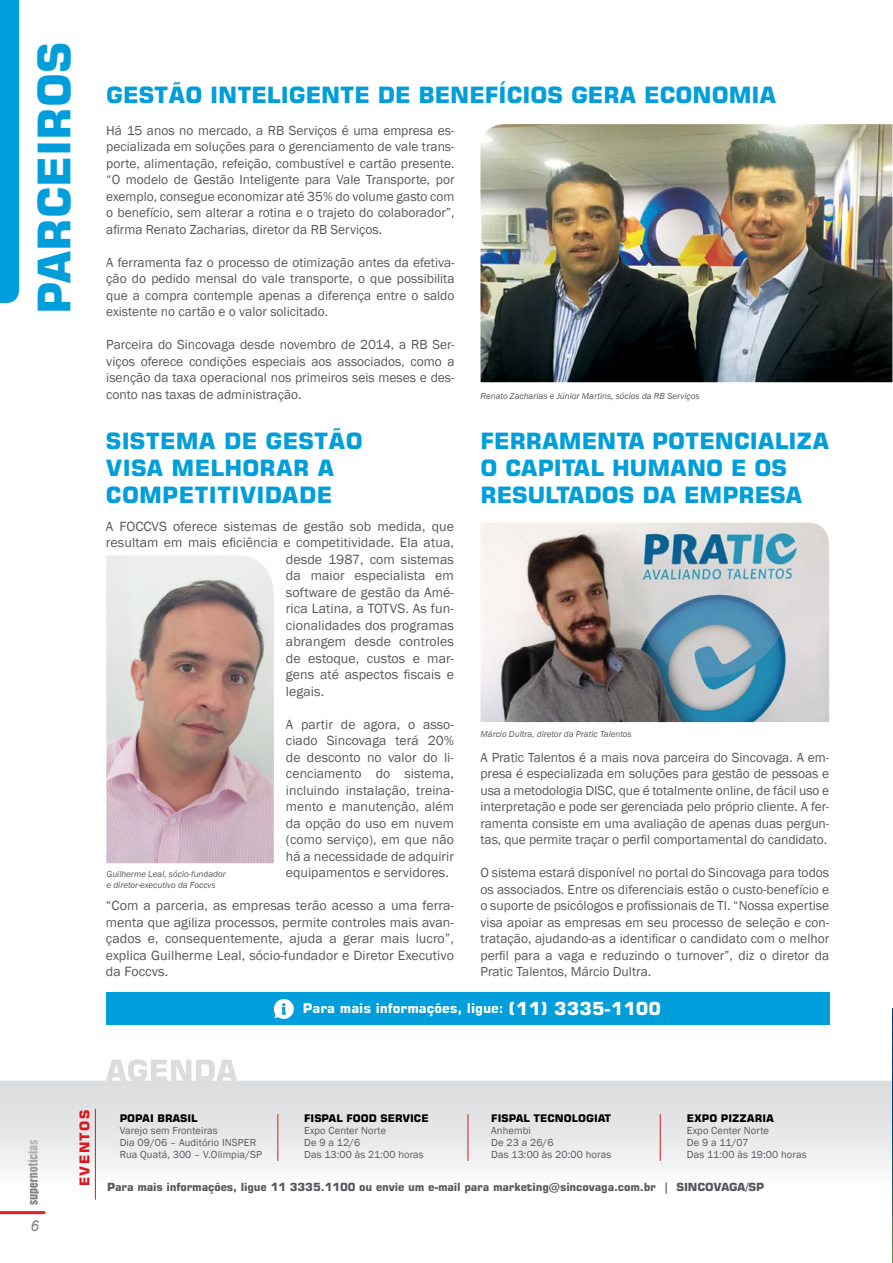
<style>
.page{position:relative;width:893px;height:1263px;background:#fff}
.page>*{position:absolute;margin:0;border:0;box-sizing:border-box;transform-origin:0 0}
.t1{font:700 45px "Square 721 BT";color:#009eda}
.t2{font:700 22.5px/27px "Square 721 BT";color:#009eda}
.t3{font:italic 15px "Arial";color:#808284}
.t4{font:13.8px/16.5px "Franklin Gothic";letter-spacing:.005em;color:#57585b;text-align:justify}
.t5{font:13.65px/16.5px "Franklin Gothic";letter-spacing:.005em;color:#57585b;text-align:justify}
.t6{font:13.5px/16.5px "Franklin Gothic";color:#57585b;text-align:justify}
.t7{font:700 13.5px "Square 721 BT";color:#fff}
.t8{font:700 13.5px "Square 721 BT";letter-spacing:.11em;color:#d91920}
.t9{font:700 11.25px "Square 721 BT";letter-spacing:-.01em;color:#57585b}
.t10{font:10.5px/12px "Franklin Gothic";letter-spacing:.01em;color:#57585b}
.t11{font:700 10.5px "Square 721 BT";color:#000}
.t12{font:italic 9px/10.8px "Franklin Gothic";color:#57585b}
.s1{font-size:18px}
</style>
<div class="page">
<div style="left:106px;top:993px;width:723px;height:32px;background:#009eda"></div>
<img style="left:480px;top:523px;width:349px;height:199px">
<img style="left:106px;top:555px;width:168px;height:308px">
<div style="left:0;top:0;width:19px;height:303px;background:#009eda"></div>
<svg style="left:0;top:1059px;width:892px;height:156px"></svg>
<hr style="left:660px;top:1114px;width:1px;height:47px;background:#d91920">
<hr style="left:468px;top:1114px;width:1px;height:47px;background:#d91920">
<hr style="left:278px;top:1114px;width:1px;height:47px;background:#d91920">
<hr style="left:95px;top:1109px;width:1px;height:91px;background:#d91920">
<img style="left:480px;top:124px;width:412px;height:258px">
<svg style="left:274px;top:999px;width:20px;height:20px"></svg>
<img style="left:892px;top:1010px;width:1px;height:251px">
<h1 class="t1" style="left:27px;top:314px;width:274px;rotate:-90deg">PARCEIROS</h1>
<h2 class="t2" style="left:106px;top:81px;width:672px">GESTÃO INTELIGENTE DE BENEFÍCIOS GERA ECONOMIA</h2>
<p class="t6" style="left:106px;top:122px;width:350px">Há 15 anos no mercado, a RB Serviços é uma empresa es&shy;pecializada em soluções para o gerenciamento de vale trans&shy;porte, alimentação, refeição, combustível e cartão presente. “O modelo de Gestão Inteligente para Vale Transporte, por exemplo, consegue economizar até 35% do volume gasto com o benefício, sem alterar a rotina e o trajeto do colaborador”, afirma Renato Zacharias, diretor da RB Serviços.</p>
<p class="t6" style="left:106px;top:254px;width:350px">A ferramenta faz o processo de otimização antes da efetiva&shy;ção do pedido mensal do vale transporte, o que possibilita que a compra contemple apenas a diferença entre o saldo existente no cartão e o valor solicitado.</p>
<p class="t6" style="left:106px;top:337px;width:350px">Parceira do Sincovaga desde novembro de 2014, a RB Ser&shy;viços oferece condições especiais aos associados, como a isenção da taxa operacional nos primeiros seis meses e des&shy;conto nas taxas de administração.</p>
<h2 class="t2" style="left:106px;top:427px;width:258px">SISTEMA DE GESTÃO<br>VISA MELHORAR A<br>COMPETITIVIDADE</h2>
<p class="t4" style="left:106px;top:518px;width:350px">A FOCCVS oferece sistemas de gestão sob medida, que</p>
<p class="t4" style="left:106px;top:534px;width:350px">resultam em mais eficiência e competitividade. Ela atua,</p>
<p class="t4" style="left:286px;top:551px;width:169px">desde 1987, com sistemas</p>
<p class="t4" style="left:286px;top:568px;width:169px">da maior especialista em</p>
<p class="t4" style="left:286px;top:584px;width:170px">software de gestão da Amé-</p>
<p class="t4" style="left:286px;top:600px;width:170px">rica Latina, a TOTVS. As fun-</p>
<p class="t4" style="left:286px;top:617px;width:170px">cionalidades dos programas</p>
<p class="t4" style="left:286px;top:633px;width:170px">abrangem desde controles</p>
<p class="t4" style="left:286px;top:650px;width:170px">de estoque, custos e mar-</p>
<p class="t4" style="left:286px;top:666px;width:170px">gens até aspectos fiscais e</p>
<p class="t4" style="left:286px;top:683px;width:40px">legais.</p>
<p class="t5" style="left:286px;top:716px;width:170px">A partir de agora, o asso&shy;ciado Sincovaga terá 20% de desconto no valor do li&shy;cenciamento do sistema, incluindo instalação, treina&shy;mento e manutenção, além da opção do uso em nuvem (como serviço), em que não há a necessidade de adquirir equipamentos e servidores.</p>
<p class="t4" style="left:106px;top:897px;width:350px">“Com a parceria, as empresas terão acesso a uma ferra&shy;menta que agiliza processos, permite controles mais avan&shy;çados e, consequentemente, ajuda a gerar mais lucro”, explica Guilherme Leal, sócio-fundador e Diretor Executivo da Foccvs.</p>
<p class="t12" style="left:107px;top:868px;width:121px">Guilherme Leal, sócio-fundador e diretor-executivo da Foccvs</p>
<p class="t12" style="left:480px;top:390px;width:221px">Renato Zacharias e Júnior Martins, sócios da RB Serviços</p>
<h2 class="t2" style="left:480px;top:427px;width:350px">FERRAMENTA POTENCIALIZA<br>O CAPITAL HUMANO E OS<br>RESULTADOS DA EMPRESA</h2>
<p class="t12" style="left:480px;top:728px;width:153px">Márcio Dultra, diretor da Pratic Talentos</p>
<p class="t6" style="left:480px;top:749px;width:350px">A Pratic Talentos é a mais nova parceira do Sincovaga. A em&shy;presa é especializada em soluções para gestão de pessoas e usa a metodologia DISC, que é totalmente online, de fácil uso e interpretação e pode ser gerenciada pelo próprio cliente. A fer&shy;ramenta consiste em uma avaliação de apenas duas pergun&shy;tas, que permite traçar o perfil comportamental do candidato.</p>
<p class="t6" style="left:480px;top:865px;width:350px">O sistema estará disponível no portal do Sincovaga para todos os associados. Entre os diferenciais estão o custo-benefício e o suporte de psicólogos e profissionais de TI. “Nossa expertise visa apoiar as empresas em seu processo de seleção e con&shy;tratação, ajudando-as a identificar o candidato com o melhor perfil para a vaga e reduzindo o turnover”, diz o diretor da Pratic Talentos, Márcio Dultra.</p>
<p class="t7" style="left:303px;top:1000px;width:360px">Para mais informações, ligue: <span class="s1">(11) 3335-1100</span></p>
<p class="t3" style="left:30px;top:1216px;width:10px">6</p>
<p class="t8" style="left:77px;top:1186px;width:78px;rotate:-90deg">EVENTOS</p>
<p class="t11" style="left:120px;top:1111px;width:80px">POPAI BRASIL</p>
<p class="t10" style="left:120px;top:1124px;width:144px">Varejo sem Fronteiras<br>Dia 09/06 – Auditório INSPER<br>Rua Quatá, 300 – V.Olimpia/SP</p>
<p class="t11" style="left:304px;top:1111px;width:126px">FISPAL FOOD SERVICE</p>
<p class="t10" style="left:304px;top:1124px;width:121px">Expo Center Norte<br>De 9 a 12/6<br>Das 13:00 às 21:00 horas</p>
<p class="t11" style="left:491px;top:1111px;width:121px">FISPAL TECNOLOGIAT</p>
<p class="t10" style="left:491px;top:1124px;width:121px">Anhembi<br>De 23 a 26/6<br>Das 13:00 às 20:00 horas</p>
<p class="t11" style="left:687px;top:1111px;width:89px">EXPO PIZZARIA</p>
<p class="t10" style="left:687px;top:1124px;width:121px">Expo Center Norte<br>De 9 a 11/07<br>Das 11:00 às 19:00 horas</p>
<p class="t9" style="left:107px;top:1180px;width:659px">Para mais informações, ligue 11 3335.1100 ou envie um e-mail para marketing@sincovaga.com.br | SINCOVAGA/SP</p>
</div>
